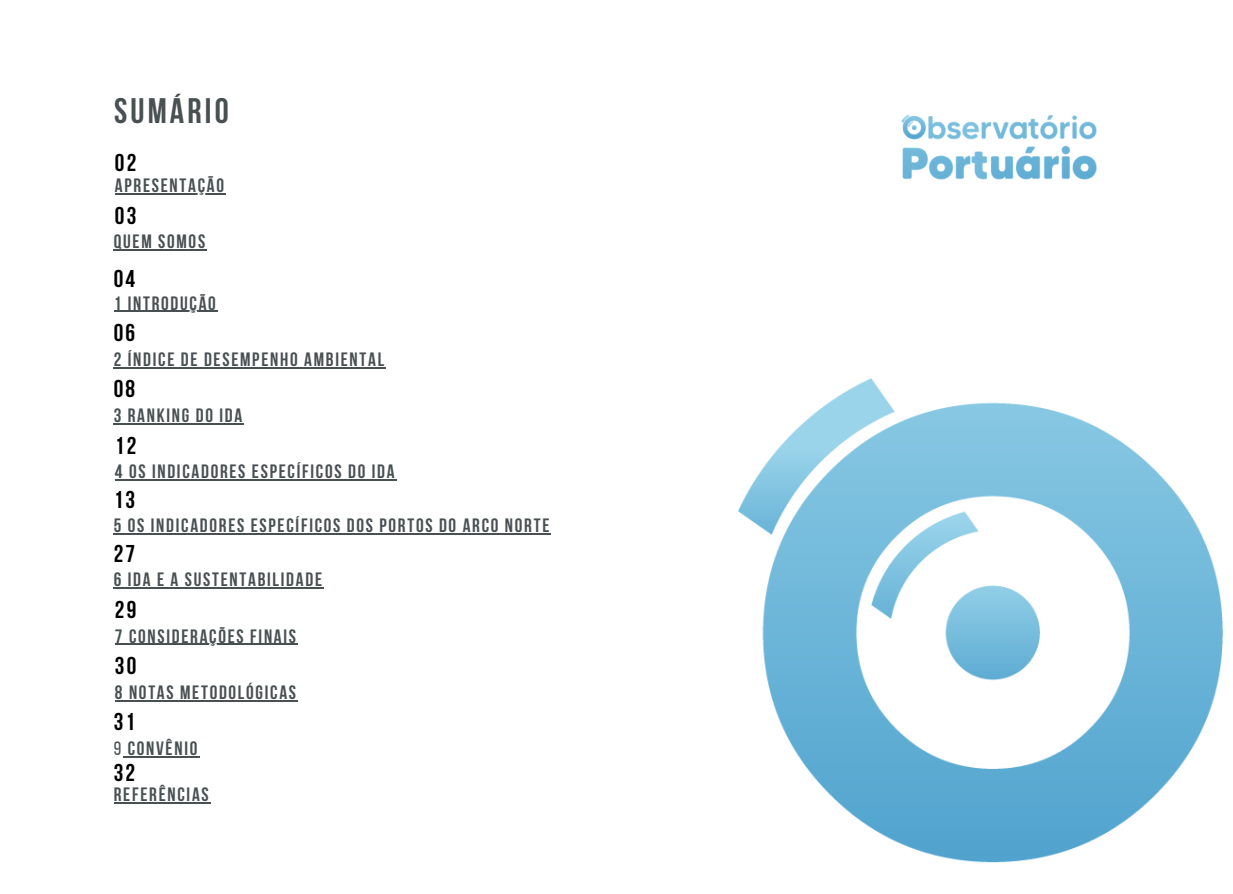
<style>
.page{position:relative;width:1233px;height:894px;background:#fff}
.page>*{position:absolute;margin:0;border:0;box-sizing:border-box;transform-origin:0 0}
.t1{font:700 35.25px "Bebas Neue";letter-spacing:.09em;color:#495052}
.t2{font:700 24.3px "Bebas Neue";letter-spacing:.09em;color:#000}
.t3{font:700 19.2px "Bebas Neue";letter-spacing:.09em;color:#495052}
.s1{font-weight:400}
</style>
<div class="page">
<img style="left:738px;top:378px;width:485px;height:485px">
<img style="left:901px;top:114px;width:196px;height:66px">
<hr style="left:115px;top:193px;width:111px;height:1px;background:#495052">
<hr style="left:114px;top:249px;width:93px;height:1px;background:#495052">
<hr style="left:114px;top:311px;width:104px;height:1px;background:#495052">
<hr style="left:114px;top:367px;width:272px;height:1px;background:#495052">
<hr style="left:114px;top:423px;width:130px;height:1px;background:#495052">
<hr style="left:115px;top:479px;width:281px;height:1px;background:#495052">
<hr style="left:123px;top:756px;width:76px;height:1px;background:#495052">
<hr style="left:114px;top:802px;width:97px;height:1px;background:#495052">
<hr style="left:114px;top:533px;width:437px;height:1px;background:#495052">
<hr style="left:114px;top:587px;width:210px;height:1px;background:#495052">
<hr style="left:115px;top:643px;width:183px;height:1px;background:#495052">
<hr style="left:115px;top:700px;width:183px;height:1px;background:#495052">
<p class="t1" style="left:114px;top:96px;width:116px">SUMÁRIO</p>
<p class="t2" style="left:115px;top:153px;width:23px">02</p>
<p class="t3" style="left:115px;top:178px;width:111px">APRESENTAÇÃO</p>
<p class="t2" style="left:115px;top:205px;width:23px">03</p>
<p class="t3" style="left:114px;top:234px;width:93px">QUEM SOMOS</p>
<p class="t2" style="left:114px;top:269px;width:23px">04</p>
<p class="t3" style="left:114px;top:295px;width:104px">1 INTRODUÇÃO</p>
<p class="t3" style="left:114px;top:351px;width:272px">2 ÍNDICE DE DESEMPENHO AMBIENTAL</p>
<p class="t2" style="left:114px;top:323px;width:23px">06</p>
<p class="t2" style="left:114px;top:379px;width:23px">08</p>
<p class="t3" style="left:114px;top:407px;width:130px">3 RANKING DO IDA</p>
<p class="t2" style="left:115px;top:435px;width:23px">12</p>
<p class="t3" style="left:115px;top:464px;width:281px">4 OS INDICADORES ESPECÍFICOS DO IDA</p>
<p class="t2" style="left:114px;top:489px;width:23px">13</p>
<p class="t3" style="left:114px;top:518px;width:437px">5 OS INDICADORES ESPECÍFICOS DOS PORTOS DO ARCO NORTE</p>
<p class="t2" style="left:114px;top:543px;width:23px">27</p>
<p class="t3" style="left:114px;top:572px;width:210px">6 IDA E A SUSTENTABILIDADE</p>
<p class="t2" style="left:115px;top:599px;width:23px">29</p>
<p class="t3" style="left:115px;top:628px;width:183px">7 CONSIDERAÇÕES FINAIS</p>
<p class="t2" style="left:115px;top:655px;width:23px">30</p>
<p class="t3" style="left:115px;top:684px;width:183px">8 NOTAS METODOLÓGICAS</p>
<p class="t2" style="left:114px;top:712px;width:23px">31</p>
<p class="t3" style="left:114px;top:740px;width:85px"><span class="s1">9</span> CONVÊNIO</p>
<p class="t2" style="left:114px;top:762px;width:23px">32</p>
<p class="t3" style="left:114px;top:786px;width:97px">REFERÊNCIAS</p>
</div>
